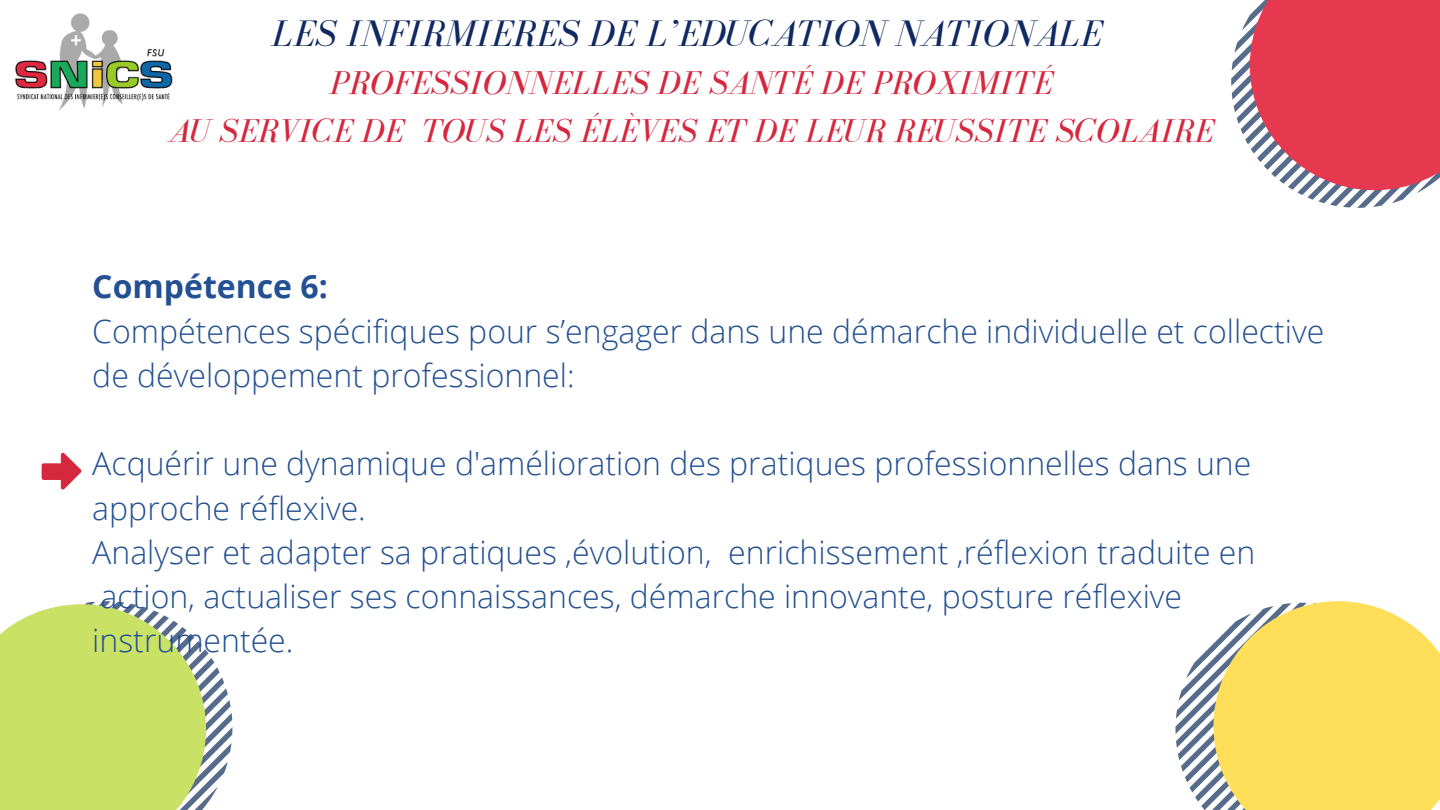
<style>
.page{position:relative;width:1440px;height:810px;background:#fff}
.page>*{position:absolute;margin:0;border:0;box-sizing:border-box;transform-origin:0 0}
.t1{font:italic 38px "Bodoni FLF";color:#102962}
.t2{font:italic 34px/48px "Bodoni FLF";color:#d5283e;text-align:center}
.t3{font:300 32px/44.2px "Open Sans";color:#235092}
.t4{font:700 32px "Open Sans";color:#235092}
</style>
<div class="page">
<svg style="left:1231px;top:0;width:209px;height:208px"></svg>
<svg style="left:1175px;top:644px;width:38px;height:166px"></svg>
<svg style="left:1213px;top:601px;width:227px;height:209px;background:#f9dd6a"></svg>
<svg style="left:85px;top:601px;width:147px;height:204px"></svg>
<svg style="left:0;top:604px;width:206px;height:206px;background:#c8df71"></svg>
<img style="left:15px;top:13px;width:158px;height:98px">
<svg style="left:42px;top:453px;width:39px;height:37px"></svg>
<p class="t1" style="left:272px;top:12px;width:832px">LES INFIRMIERES DE L’EDUCATION NATIONALE</p>
<p class="t2" style="left:169px;top:59px;width:1047px">PROFESSIONNELLES DE SANTÉ DE PROXIMITÉ<br>AU SERVICE DE TOUS LES ÉLÈVES ET DE LEUR REUSSITE SCOLAIRE</p>
<p class="t4" style="left:92px;top:264px;width:237px">Compétence 6:</p>
<p class="t3" style="left:92px;top:308px;width:1234px">Compétences spécifiques pour s’engager dans une démarche individuelle et collective de développement professionnel:</p>
<p class="t3" style="left:92px;top:441px;width:1165px">Acquérir une dynamique d'amélioration des pratiques professionnelles dans une approche réflexive.<br>Analyser et adapter sa pratiques ,évolution, enrichissement ,réflexion traduite en action, actualiser ses connaissances, démarche innovante, posture réflexive instrumentée.</p>
</div>
